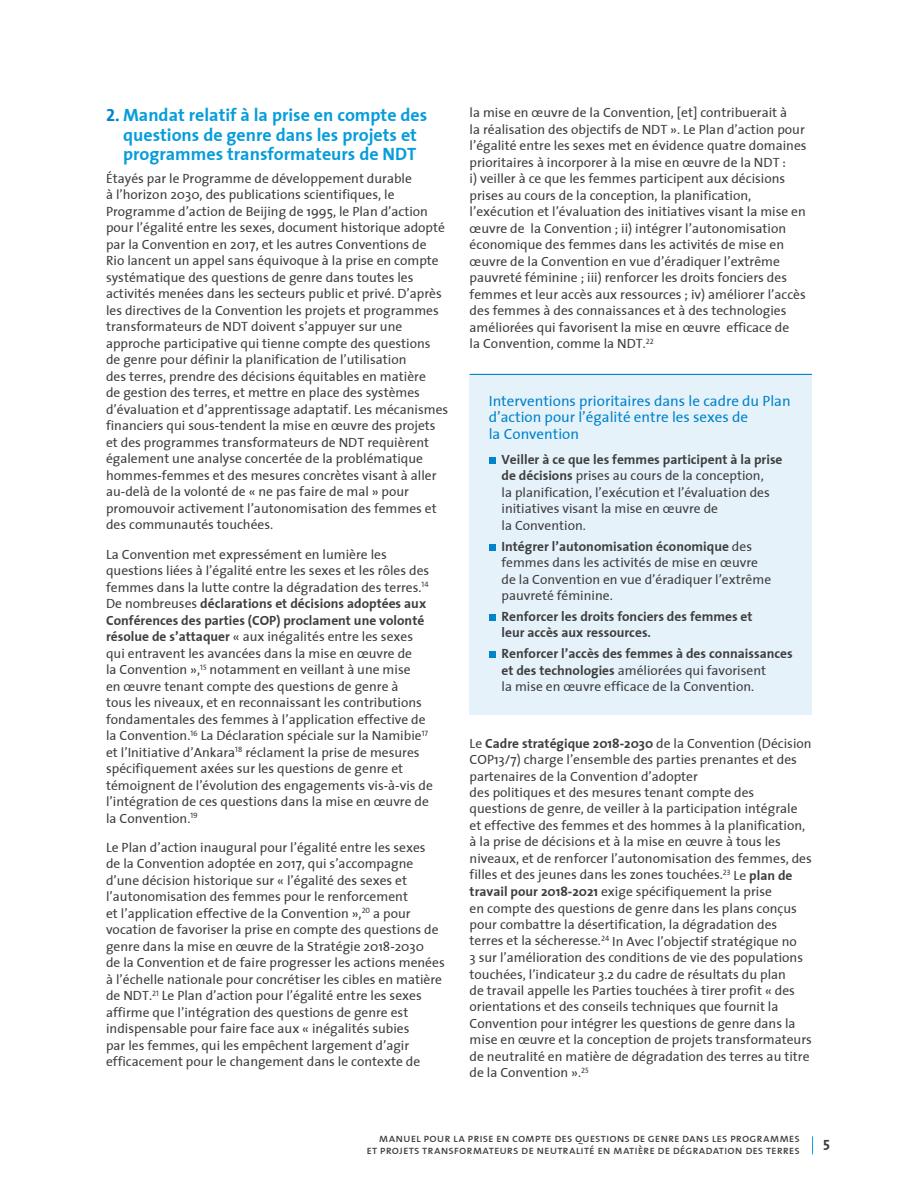
<style>
.page{position:relative;width:918px;height:1188px;background:#fff}
.page>*{position:absolute;margin:0;border:0;box-sizing:border-box;transform-origin:0 0}
.t1{font:700 18px/19.5px "The Sans";color:#069ddc;text-align:center}
.t2{font:15px/16.5px "The Sans";color:#0084ca}
.t3{font:15px "The Sans Bold Caps";color:#3e3e3f}
.t4{font:13.5px/16.5px "The Sans";color:#3e3e3f}
.t5{font:700 13.5px/16.5px "The Sans";color:#3e3e3f}
.t6{font:12px/12px "The Sans Caps";color:#3e3e3f;text-align:right}
.s1{font-family:"The Sans Bold Caps";font-weight:400;color:#0084ca}
.s2{font-weight:700}
.s3{font-weight:400}
</style>
<div class="page">
<svg style="left:812px;top:1136px;width:1px;height:18px"></svg>
<div style="left:470px;top:374px;width:342px;height:340px;background:#e6f2fa"></div>
<hr style="left:470px;top:374px;width:342px;height:1px;background:#0084ca">
<div style="left:489px;top:457px;width:6px;height:7px;background:#0084ca"></div>
<div style="left:489px;top:544px;width:6px;height:7px;background:#0084ca"></div>
<div style="left:489px;top:614px;width:6px;height:7px;background:#0084ca"></div>
<div style="left:489px;top:651px;width:6px;height:7px;background:#0084ca"></div>
<h1 class="t1" style="left:106px;top:105px;width:323px"><span class="s1">2.</span> Mandat relatif à la prise en compte des questions de genre dans les projets et programmes transformateurs de NDT</h1>
<p class="t4" style="left:106px;top:170px;width:344px">Étayés par le Programme de développement durable<br>à l’horizon 2030, des publications scientifiques, le Programme d’action de Beijing de 1995, le Plan d’action pour l’égalité entre les sexes, document historique adopté par la Convention en 2017, et les autres Conventions de<br>Rio lancent un appel sans équivoque à la prise en compte systématique des questions de genre dans toutes les activités menées dans les secteurs public et privé. D’après les directives de la Convention les projets et programmes transformateurs de NDT doivent s’appuyer sur une approche participative qui tienne compte des questions de genre pour définir la planification de l’utilisation<br>des terres, prendre des décisions équitables en matière<br>de gestion des terres, et mettre en place des systèmes d’évaluation et d’apprentissage adaptatif. Les mécanismes financiers qui sous-tendent la mise en œuvre des projets et des programmes transformateurs de NDT requièrent également une analyse concertée de la problématique hommes-femmes et des mesures concrètes visant à aller au-delà de la volonté de « ne pas faire de mal » pour promouvoir activement l’autonomisation des femmes et des communautés touchées.</p>
<p class="t4" style="left:106px;top:545px;width:328px">La Convention met expressément en lumière les questions liées à l’égalité entre les sexes et les rôles des femmes dans la lutte contre la dégradation des terres.<sup>14<br></sup>De nombreuses <span class="s2">déclarations et décisions adoptées aux Conférences des parties (COP) proclament une volonté résolue de s’attaquer</span> « aux inégalités entre les sexes qui entravent les avancées dans la mise en œuvre de<br>la Convention »,<sup>15</sup> notamment en veillant à une mise<br>en œuvre tenant compte des questions de genre à<br>tous les niveaux, et en reconnaissant les contributions fondamentales des femmes à l’application effective de la Convention.<sup>16</sup> La Déclaration spéciale sur la Namibie<sup>17 </sup>et l’Initiative d’Ankara<sup>18</sup> réclament la prise de mesures spécifiquement axées sur les questions de genre et témoignent de l’évolution des engagements vis-à-vis de l’intégration de ces questions dans la mise en œuvre de la Convention.<sup>19</sup></p>
<p class="t4" style="left:106px;top:839px;width:340px">Le Plan d’action inaugural pour l’égalité entre les sexes<br>de la Convention adoptée en 2017, qui s’accompagne d’une décision historique sur « l’égalité des sexes et l’autonomisation des femmes pour le renforcement<br>et l’application effective de la Convention »,<sup>20</sup> a pour vocation de favoriser la prise en compte des questions de genre dans la mise en œuvre de la Stratégie 2018-2030<br>de la Convention et de faire progresser les actions menées à l’échelle nationale pour concrétiser les cibles en matière de NDT.<sup>21</sup> Le Plan d’action pour l’égalité entre les sexes affirme que l’intégration des questions de genre est indispensable pour faire face aux « inégalités subies<br>par les femmes, qui les empêchent largement d’agir efficacement pour le changement dans le contexte de</p>
<p class="t4" style="left:470px;top:104px;width:338px">la mise en œuvre de la Convention, [et] contribuerait à<br>la réalisation des objectifs de NDT ». Le Plan d’action pour l’égalité entre les sexes met en évidence quatre domaines prioritaires à incorporer à la mise en œuvre de la NDT :<br>i) veiller à ce que les femmes participent aux décisions prises au cours de la conception, la planification, l’exécution et l’évaluation des initiatives visant la mise en œuvre de la Convention ; ii) intégrer l’autonomisation économique des femmes dans les activités de mise en œuvre de la Convention en vue d’éradiquer l’extrême pauvreté féminine ; iii) renforcer les droits fonciers des femmes et leur accès aux ressources ; iv) améliorer l’accès des femmes à des connaissances et à des technologies améliorées qui favorisent la mise en œuvre efficace de<br>la Convention, comme la NDT.<sup>22</sup></p>
<p class="t2" style="left:489px;top:392px;width:303px">Interventions prioritaires dans le cadre du Plan d’action pour l’égalité entre les sexes de<br>la Convention</p>
<p class="t4" style="left:502px;top:451px;width:283px"><span class="s2">Veiller à ce que les femmes participent à la prise de décisions</span> prises au cours de la conception,<br>la planification, l’exécution et l’évaluation des initiatives visant la mise en œuvre de<br>la Convention.</p>
<p class="t4" style="left:502px;top:537px;width:271px"><span class="s2">Intégrer l’autonomisation économique</span> des femmes dans les activités de mise en œuvre de la Convention en vue d’éradiquer l’extrême pauvreté féminine.</p>
<p class="t5" style="left:502px;top:608px;width:253px">Renforcer les droits fonciers des femmes et leur accès aux ressources.</p>
<p class="t5" style="left:502px;top:645px;width:293px">Renforcer l’accès des femmes à des connaissances et des technologies <span class="s3">améliorées qui favorisent<br>la mise en œuvre efficace de la Convention.</span></p>
<p class="t4" style="left:470px;top:734px;width:344px">Le <span class="s2">Cadre stratégique 2018-2030</span> de la Convention (Décision COP13/7) charge l’ensemble des parties prenantes et des partenaires de la Convention d’adopter<br>des politiques et des mesures tenant compte des questions de genre, de veiller à la participation intégrale et effective des femmes et des hommes à la planification, à la prise de décisions et à la mise en œuvre à tous les niveaux, et de renforcer l’autonomisation des femmes, des filles et des jeunes dans les zones touchées.<sup>23</sup> Le <span class="s2">plan de travail pour 2018-2021</span> exige spécifiquement la prise<br>en compte des questions de genre dans les plans conçus pour combattre la désertification, la dégradation des terres et la sécheresse.<sup>24</sup> In Avec l’objectif stratégique no<br>3 sur l’amélioration des conditions de vie des populations touchées, l’indicateur 3.2 du cadre de résultats du plan<br>de travail appelle les Parties touchées à tirer profit « des orientations et des conseils techniques que fournit la Convention pour intégrer les questions de genre dans la mise en œuvre et la conception de projets transformateurs de neutralité en matière de dégradation des terres au titre de la Convention ».<sup>25</sup></p>
<p class="t6" style="left:366px;top:1132px;width:435px">manuel pour la prise en compte des questions de genre dans les programmes et projets transformateurs de neutralité en matière de dégradation des terres</p>
<p class="t3" style="left:823px;top:1133px;width:8px">5</p>
</div>
